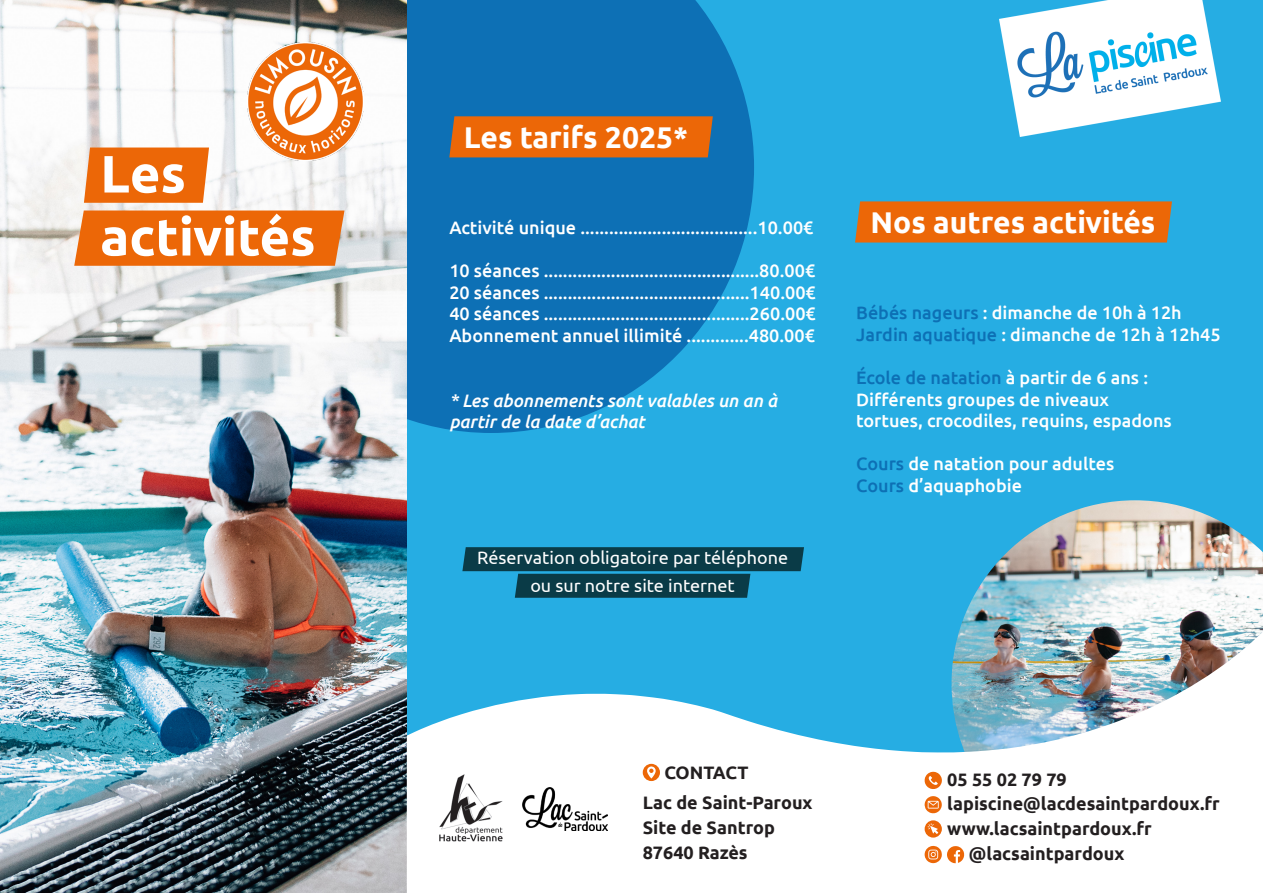
<style>
.page{position:relative;width:1263px;height:893px;background:#fff}
.page>*{position:absolute;margin:0;border:0;box-sizing:border-box;transform-origin:0 0}
.t1{font:700 52.5px "Ubuntu";color:#fff}
.t2{font:700 30px "Ubuntu";color:#fff}
.t3{font:500 18px "Ubuntu";color:#fff}
.t4{font:700 18px "Ubuntu";color:#231f20}
.t5{font:18px "Ubuntu";color:#fff}
.t6{font:italic 500 18px/21.6px "Ubuntu";color:#fff}
.t7{font:500 18px "Ubuntu";color:#0d70b5}
.s1{color:#0d70b5}
.s2{color:#fff}
</style>
<div class="page">
<div style="left:369px;top:0;width:894px;height:892px;background:#26ade3"></div>
<img style="left:999px;top:0;width:221px;height:137px">
<svg style="left:407px;top:0;width:347px;height:433px;fill:#0d70b5"></svg>
<img style="left:0;top:0;width:407px;height:893px">
<svg style="left:84px;top:148px;width:125px;height:55px"></svg>
<svg style="left:70px;top:211px;width:278px;height:55px"></svg>
<svg style="left:462px;top:547px;width:342px;height:51px"></svg>
<div style="left:855px;top:201px;width:317px;height:42px;background:#ec6707"></div>
<img style="left:959px;top:500px;width:304px;height:131px">
<svg style="left:407px;top:631px;width:856px;height:261px;fill:#fff"></svg>
<img style="left:408px;top:766px;width:126px;height:85px">
<svg style="left:925px;top:846px;width:39px;height:17px"></svg>
<svg style="left:924px;top:772px;width:18px;height:17px"></svg>
<svg style="left:924px;top:796px;width:18px;height:18px"></svg>
<svg style="left:925px;top:820px;width:17px;height:18px"></svg>
<svg style="left:643px;top:764px;width:17px;height:17px"></svg>
<img style="left:523px;top:788px;width:85px;height:42px">
<div style="left:449px;top:116px;width:264px;height:41px;background:#ec6707"></div>
<img style="left:247px;top:42px;width:116px;height:118px">
<p class="t2" style="left:464px;top:119px;width:226px">Les tarifs 2025*</p>
<p class="t1" style="left:100px;top:142px;width:87px">Les</p>
<p class="t1" style="left:100px;top:205px;width:217px">activités</p>
<p class="t2" style="left:870px;top:204px;width:286px">Nos autres activités</p>
<p class="t3" style="left:449px;top:216px;width:366px">Activité unique .....................................10.00€</p>
<p class="t3" style="left:449px;top:259px;width:367px">10 séances .............................................80.00€</p>
<p class="t3" style="left:449px;top:281px;width:368px">20 séances ...........................................140.00€</p>
<p class="t3" style="left:449px;top:303px;width:368px">40 séances ...........................................260.00€</p>
<p class="t3" style="left:449px;top:324px;width:367px">Abonnement annuel illimité .............480.00€</p>
<p class="t3" style="left:856px;top:301px;width:327px"><span class="s1">Bébés nageurs</span> : dimanche de 10h à 12h</p>
<p class="t3" style="left:856px;top:323px;width:366px"><span class="s1">Jardin aquatique</span> : dimanche de 12h à 12h45</p>
<p class="t7" style="left:856px;top:366px;width:293px">École de natation <span class="s2">à partir de 6 ans :</span></p>
<p class="t3" style="left:856px;top:388px;width:254px">Différents groupes de niveaux</p>
<p class="t3" style="left:856px;top:409px;width:317px">tortues, crocodiles, requins, espadons</p>
<p class="t3" style="left:856px;top:453px;width:260px"><span class="s1">Cours</span> de natation pour adultes</p>
<p class="t3" style="left:856px;top:474px;width:167px"><span class="s1">Cours</span> d’aquaphobie</p>
<p class="t6" style="left:449px;top:389px;width:329px">* Les abonnements sont valables un an à partir de la date d’achat</p>
<p class="t5" style="left:477px;top:547px;width:313px">Réservation obligatoire par téléphone</p>
<p class="t5" style="left:530px;top:574px;width:206px">ou sur notre site internet</p>
<p class="t4" style="left:664px;top:761px;width:86px">CONTACT</p>
<p class="t4" style="left:643px;top:792px;width:171px">Lac de Saint-Paroux</p>
<p class="t4" style="left:643px;top:817px;width:134px">Site de Santrop</p>
<p class="t4" style="left:643px;top:841px;width:106px">87640 Razès</p>
<p class="t4" style="left:947px;top:768px;width:121px">05 55 02 79 79</p>
<p class="t4" style="left:947px;top:793px;width:274px">lapiscine@lacdesaintpardoux.fr</p>
<p class="t4" style="left:947px;top:818px;width:206px">www.lacsaintpardoux.fr</p>
<p class="t4" style="left:969px;top:842px;width:157px">@lacsaintpardoux</p>
</div>
